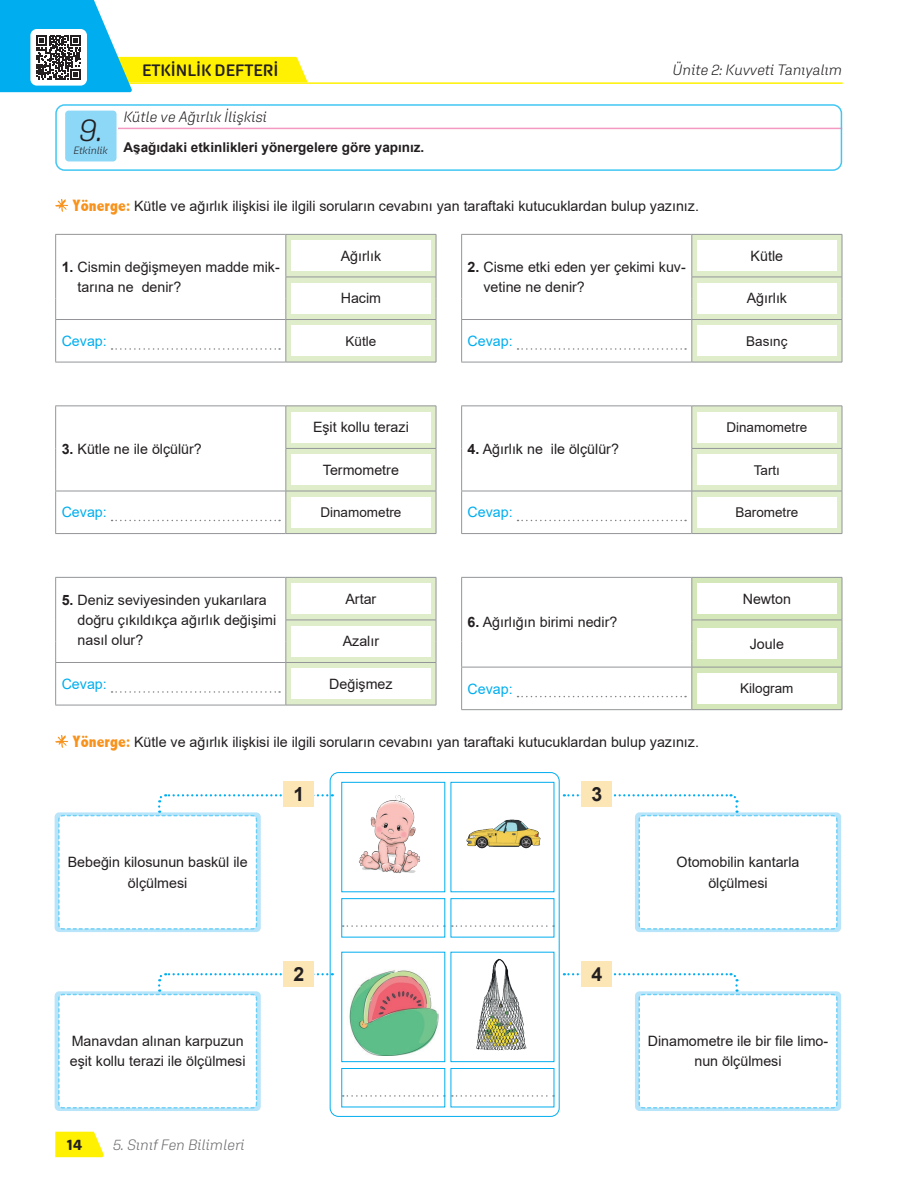
<style>
.page{position:relative;width:906px;height:1187px;background:#fff}
.page>*{position:absolute;margin:0;border:0;box-sizing:border-box;transform-origin:0 0}
.t1{font:italic 300 31.5px "Aglet Sans";color:#231f20}
.t2{font:700 19.5px "Arial";color:#231f20}
.t3{font:600 16.5px "Aglet Sans";color:#231f20}
.t4{font:italic 300 15px "Aglet Sans";letter-spacing:-.005em;color:#231f20}
.t5{font:italic 300 15px "Aglet Sans";color:#6c6d70}
.t6{font:700 15px "Aglet Sans";color:#231f20}
.t7{font:14.25px/20.2px "Arial";color:#231f20}
.t8{font:14.25px "Arial";color:#00aeef}
.t9{font:13.5px "Arial";color:#231f20}
.t10{font:700 13.5px "Arial";color:#231f20}
.t11{font:italic 300 10.5px "Aglet Sans";color:#231f20}
.s1{font-family:"Abadi";font-weight:800;font-stretch:condensed;font-size:16.5px;color:#f7931d}
.s2{font-weight:700}
</style>
<div class="page">
<svg style="left:55px;top:1131px;width:49px;height:26px"></svg>
<hr style="left:127px;top:82px;width:715px;height:2px;background:#fff101">
<svg style="left:0;top:0;width:308px;height:92px"></svg>
<hr style="left:117px;top:128px;width:725px;height:1px;background:#f499c2">
<div style="left:64px;top:110px;width:53px;height:52px;background:#8dd7f7;border-radius:4px"></div>
<div style="left:64px;top:109px;width:54px;height:54px;border:2px solid #fff;border-radius:4px"></div>
<div style="left:55px;top:104px;width:787px;height:67px;border:2px solid #40c7f4;border-radius:9px"></div>
<hr style="left:55px;top:234px;width:231px;height:1px;background:#939598">
<hr style="left:55px;top:235px;width:1px;height:42px;background:#939598">
<svg style="left:55px;top:277px;width:1px;height:42px"></svg>
<hr style="left:55px;top:320px;width:1px;height:41px;background:#939598">
<hr style="left:286px;top:362px;width:150px;height:1px;background:#939598">
<hr style="left:55px;top:319px;width:231px;height:1px;background:#939598">
<hr style="left:55px;top:361px;width:231px;height:1px;background:#939598">
<svg style="left:112px;top:234px;width:325px;height:128px"></svg>
<div style="left:291px;top:325px;width:139px;height:31px;background:#fff"></div>
<hr style="left:55px;top:405px;width:231px;height:1px;background:#939598">
<hr style="left:55px;top:406px;width:1px;height:42px;background:#939598">
<svg style="left:55px;top:448px;width:1px;height:42px"></svg>
<hr style="left:286px;top:405px;width:150px;height:1px;background:#939598">
<hr style="left:55px;top:491px;width:1px;height:42px;background:#939598">
<hr style="left:286px;top:533px;width:150px;height:1px;background:#939598">
<hr style="left:55px;top:490px;width:231px;height:1px;background:#939598">
<hr style="left:55px;top:533px;width:231px;height:1px;background:#939598">
<svg style="left:112px;top:406px;width:325px;height:127px"></svg>
<div style="left:291px;top:497px;width:139px;height:30px;background:#fff"></div>
<hr style="left:55px;top:577px;width:231px;height:1px;background:#939598">
<hr style="left:55px;top:577px;width:1px;height:43px;background:#939598">
<svg style="left:55px;top:620px;width:1px;height:42px"></svg>
<hr style="left:55px;top:662px;width:1px;height:42px;background:#939598">
<hr style="left:55px;top:662px;width:231px;height:1px;background:#939598">
<hr style="left:55px;top:704px;width:231px;height:1px;background:#939598">
<svg style="left:112px;top:577px;width:325px;height:128px"></svg>
<div style="left:291px;top:668px;width:139px;height:31px;background:#fff"></div>
<hr style="left:461px;top:234px;width:230px;height:1px;background:#939598">
<hr style="left:461px;top:235px;width:1px;height:42px;background:#939598">
<svg style="left:461px;top:277px;width:1px;height:42px"></svg>
<hr style="left:461px;top:320px;width:1px;height:41px;background:#939598">
<hr style="left:691px;top:362px;width:151px;height:1px;background:#939598">
<hr style="left:461px;top:319px;width:230px;height:1px;background:#939598">
<hr style="left:461px;top:361px;width:230px;height:1px;background:#939598">
<svg style="left:517px;top:234px;width:325px;height:128px"></svg>
<div style="left:697px;top:325px;width:139px;height:31px;background:#fff"></div>
<hr style="left:461px;top:405px;width:230px;height:1px;background:#939598">
<hr style="left:461px;top:406px;width:1px;height:42px;background:#939598">
<svg style="left:461px;top:448px;width:1px;height:42px"></svg>
<hr style="left:691px;top:405px;width:151px;height:1px;background:#939598">
<hr style="left:461px;top:491px;width:1px;height:42px;background:#939598">
<hr style="left:691px;top:533px;width:151px;height:1px;background:#939598">
<hr style="left:461px;top:490px;width:230px;height:1px;background:#939598">
<hr style="left:461px;top:533px;width:230px;height:1px;background:#939598">
<svg style="left:517px;top:406px;width:325px;height:127px"></svg>
<div style="left:697px;top:497px;width:139px;height:30px;background:#fff"></div>
<hr style="left:461px;top:577px;width:230px;height:1px;background:#939598">
<hr style="left:461px;top:577px;width:1px;height:43px;background:#939598">
<svg style="left:461px;top:620px;width:1px;height:46px"></svg>
<hr style="left:461px;top:667px;width:1px;height:42px;background:#939598">
<hr style="left:691px;top:709px;width:151px;height:1px;background:#939598">
<hr style="left:461px;top:666px;width:230px;height:1px;background:#939598">
<hr style="left:461px;top:709px;width:230px;height:1px;background:#939598">
<svg style="left:517px;top:577px;width:325px;height:132px"></svg>
<div style="left:697px;top:673px;width:139px;height:30px;background:#fff"></div>
<svg style="left:55px;top:199px;width:13px;height:13px"></svg>
<svg style="left:55px;top:735px;width:13px;height:13px"></svg>
<img style="left:466px;top:819px;width:75px;height:30px">
<img style="left:359px;top:795px;width:62px;height:78px">
<svg style="left:343px;top:925px;width:96px;height:1px"></svg>
<div style="left:341px;top:898px;width:104px;height:39px;border:1px solid #00aeef"></div>
<svg style="left:453px;top:925px;width:95px;height:1px"></svg>
<div style="left:451px;top:898px;width:103px;height:39px;border:1px solid #00aeef"></div>
<img style="left:349px;top:970px;width:90px;height:84px">
<svg style="left:343px;top:1095px;width:96px;height:1px"></svg>
<div style="left:341px;top:1068px;width:104px;height:39px;border:1px solid #00aeef"></div>
<svg style="left:453px;top:1095px;width:95px;height:1px"></svg>
<div style="left:451px;top:1068px;width:103px;height:39px;border:1px solid #00aeef"></div>
<div style="left:330px;top:772px;width:229px;height:344px;border:1px solid #00aeef;border-radius:9px"></div>
<div style="left:55px;top:812px;width:206px;height:120px;background:#b9e5fa;border-radius:5px"></div>
<svg style="left:57px;top:793px;width:276px;height:137px"></svg>
<div style="left:284px;top:781px;width:30px;height:26px;background:#fce6b6"></div>
<div style="left:635px;top:812px;width:206px;height:120px;background:#b9e5fa;border-radius:5px"></div>
<div style="left:564px;top:793px;width:274px;height:137px;background:#fff"></div>
<div style="left:582px;top:781px;width:30px;height:26px;background:#fce6b6"></div>
<svg style="left:57px;top:972px;width:276px;height:137px"></svg>
<div style="left:284px;top:961px;width:30px;height:25px;background:#fce6b6"></div>
<div style="left:635px;top:991px;width:206px;height:119px;background:#b9e5fa;border-radius:5px"></div>
<div style="left:564px;top:972px;width:274px;height:137px;background:#fff"></div>
<div style="left:582px;top:961px;width:30px;height:25px;background:#fce6b6"></div>
<img style="left:467px;top:952px;width:71px;height:99px">
<h1 class="t1" style="left:78px;top:112px;width:26px">9.</h1>
<p class="t11" style="left:73px;top:144px;width:36px">Etkinlik</p>
<p class="t3" style="left:142px;top:60px;width:138px">ETKİNLİK DEFTERİ</p>
<p class="t4" style="left:672px;top:61px;width:171px">Ünite 2: Kuvveti Tanıyalım</p>
<p class="t4" style="left:123px;top:108px;width:145px">Kütle ve Ağırlık İlişkisi</p>
<p class="t10" style="left:123px;top:138px;width:302px">Aşağıdaki etkinlikleri yönergelere göre yapınız.</p>
<p class="t7" style="left:73px;top:195px;width:625px"><span class="s1">Yönerge:</span> Kütle ve ağırlık ilişkisi ile ilgili soruların cevabını yan taraftaki kutucuklardan bulup yazınız.</p>
<p class="t7" style="left:77px;top:257px;width:204px;text-indent:-16px"><span class="s2">1.</span> Cismin değişmeyen madde mik&shy;tarına ne denir?</p>
<p class="t7" style="left:341px;top:245px;width:42px">Ağırlık</p>
<p class="t7" style="left:341px;top:288px;width:42px">Hacim</p>
<p class="t7" style="left:483px;top:257px;width:204px;text-indent:-16px"><span class="s2">2.</span> Cisme etki eden yer çekimi kuv&shy;vetine ne denir?</p>
<p class="t7" style="left:750px;top:245px;width:34px">Kütle</p>
<p class="t7" style="left:746px;top:288px;width:42px">Ağırlık</p>
<p class="t8" style="left:62px;top:331px;width:47px">Cevap:</p>
<p class="t9" style="left:345px;top:331px;width:32px">Kütle</p>
<p class="t8" style="left:467px;top:331px;width:47px">Cevap:</p>
<p class="t9" style="left:746px;top:331px;width:43px">Basınç</p>
<p class="t7" style="left:62px;top:438px;width:142px"><span class="s2">3.</span> Kütle ne ile ölçülür?</p>
<p class="t7" style="left:313px;top:417px;width:97px">Eşit kollu terazi</p>
<p class="t7" style="left:323px;top:459px;width:78px">Termometre</p>
<p class="t7" style="left:467px;top:438px;width:153px"><span class="s2">4.</span> Ağırlık ne ile ölçülür?</p>
<p class="t9" style="left:726px;top:418px;width:83px">Dinamometre</p>
<p class="t9" style="left:754px;top:460px;width:28px">Tartı</p>
<p class="t8" style="left:62px;top:502px;width:47px">Cevap:</p>
<p class="t9" style="left:320px;top:503px;width:83px">Dinamometre</p>
<p class="t8" style="left:467px;top:502px;width:47px">Cevap:</p>
<p class="t9" style="left:735px;top:503px;width:65px">Barometre</p>
<p class="t7" style="left:77px;top:589px;width:200px;text-indent:-16px"><span class="s2">5.</span> Deniz seviyesinden yukarılara doğru çıkıldıkça ağırlık değişimi nasıl olur?</p>
<p class="t7" style="left:345px;top:588px;width:32px">Artar</p>
<p class="t7" style="left:343px;top:631px;width:38px">Azalır</p>
<p class="t7" style="left:467px;top:612px;width:151px"><span class="s2">6.</span> Ağırlığın birimi nedir?</p>
<p class="t7" style="left:742px;top:588px;width:50px">Newton</p>
<p class="t7" style="left:750px;top:633px;width:36px">Joule</p>
<p class="t8" style="left:62px;top:674px;width:47px">Cevap:</p>
<p class="t7" style="left:329px;top:673px;width:65px">Değişmez</p>
<p class="t8" style="left:467px;top:678px;width:47px">Cevap:</p>
<p class="t9" style="left:740px;top:679px;width:55px">Kilogram</p>
<p class="t7" style="left:73px;top:731px;width:625px"><span class="s1">Yönerge:</span> Kütle ve ağırlık ilişkisi ile ilgili soruların cevabını yan taraftaki kutucuklardan bulup yazınız.</p>
<p class="t7" style="left:68px;top:852px;width:181px;text-align:center">Bebeğin kilosunun baskül ile ölçülmesi</p>
<p class="t7" style="left:70px;top:1030px;width:177px">Manavdan alınan karpuzun eşit kollu terazi ile ölçülmesi</p>
<p class="t6" style="left:67px;top:1135px;width:17px">14</p>
<p class="t5" style="left:113px;top:1135px;width:133px">5. Sınıf Fen Bilimleri</p>
<h2 class="t2" style="left:293px;top:780px;width:12px">1</h2>
<h2 class="t2" style="left:293px;top:960px;width:12px">2</h2>
<h2 class="t2" style="left:591px;top:780px;width:12px">3</h2>
<h2 class="t2" style="left:591px;top:960px;width:12px">4</h2>
<p class="t7" style="left:676px;top:852px;width:124px;text-align:center">Otomobilin kantarla ölçülmesi</p>
<p class="t7" style="left:648px;top:1030px;width:182px;text-align:center">Dinamometre ile bir file limo&shy;nun ölçülmesi</p>
</div>
